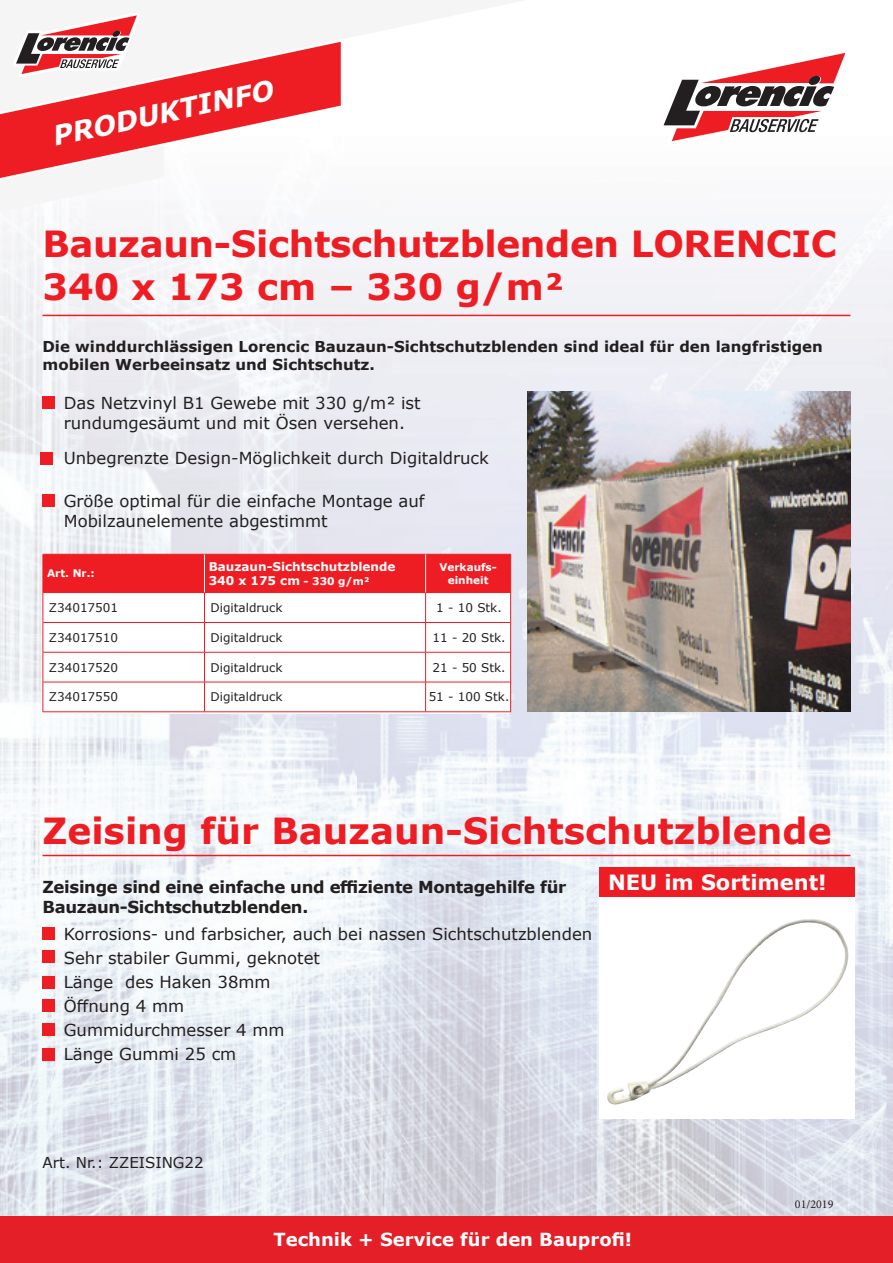
<style>
.page{position:relative;width:893px;height:1263px;background:#fff}
.page>*{position:absolute;margin:0;border:0;box-sizing:border-box;transform-origin:0 0}
.t1{font:700 36px/43.2px "Verdana";color:#ee1d23}
.t2{font:italic 700 27px "Verdana";color:#fff}
.t3{font:700 21px "Verdana";color:#fff}
.t4{font:700 18px "Verdana";color:#fff}
.t5{font:16.5px/24px "Verdana";color:#231f20}
.t6{font:700 16.5px/19.8px "Verdana";letter-spacing:-.02em;color:#231f20}
.t7{font:700 15px/18px "Verdana";color:#231f20}
.t8{font:15px "Verdana";color:#231f20}
.t9{font:12px "Verdana";color:#231f20}
.t10{font:700 12px/14.4px "Verdana";color:#fff}
.t11{font:12px "Minion Pro";color:#231f20}
.t12{font:700 10.5px/12.6px "Verdana";color:#fff;text-align:center}
.s1{font-size:10.5px}
</style>
<div class="page">
<img style="left:0;top:212px;width:893px;height:1004px">
<div style="left:0;top:1216px;width:893px;height:47px;background:#e41f28"></div>
<svg style="left:0;top:42px;width:341px;height:103px;fill:#ee1d23"></svg>
<svg style="left:0;top:145px;width:155px;height:67px"></svg>
<svg style="left:13px;top:15px;width:127px;height:63px"></svg>
<hr style="left:43px;top:315px;width:807px;height:1px;background:#ee1d23">
<div style="left:43px;top:396px;width:12px;height:13px;background:#ee1d23"></div>
<div style="left:40px;top:452px;width:13px;height:13px;background:#ee1d23"></div>
<div style="left:43px;top:494px;width:12px;height:13px;background:#ee1d23"></div>
<div style="left:43px;top:554px;width:467px;height:159px;background:#fff"></div>
<hr style="left:43px;top:652px;width:161px;height:1px;background:#ee1d23">
<hr style="left:204px;top:652px;width:222px;height:1px;background:#ee1d23">
<hr style="left:204px;top:652px;width:1px;height:30px;background:#ee1d23">
<hr style="left:426px;top:652px;width:84px;height:1px;background:#ee1d23">
<hr style="left:425px;top:652px;width:1px;height:30px;background:#ee1d23">
<hr style="left:43px;top:682px;width:161px;height:1px;background:#ee1d23">
<hr style="left:204px;top:682px;width:222px;height:1px;background:#ee1d23">
<hr style="left:204px;top:682px;width:1px;height:30px;background:#ee1d23">
<hr style="left:426px;top:682px;width:84px;height:1px;background:#ee1d23">
<hr style="left:425px;top:682px;width:1px;height:30px;background:#ee1d23">
<hr style="left:43px;top:711px;width:161px;height:1px;background:#ee1d23">
<hr style="left:204px;top:711px;width:222px;height:1px;background:#ee1d23">
<hr style="left:426px;top:711px;width:85px;height:1px;background:#ee1d23">
<hr style="left:43px;top:652px;width:1px;height:30px;background:#ee1d23">
<hr style="left:43px;top:682px;width:1px;height:30px;background:#ee1d23">
<svg style="left:43px;top:554px;width:468px;height:98px"></svg>
<hr style="left:510px;top:622px;width:1px;height:30px;background:#ee1d23">
<hr style="left:510px;top:652px;width:1px;height:30px;background:#ee1d23">
<hr style="left:510px;top:682px;width:1px;height:30px;background:#ee1d23">
<hr style="left:43px;top:555px;width:1px;height:37px;background:#ee1d23">
<hr style="left:510px;top:555px;width:1px;height:37px;background:#ee1d23">
<svg style="left:663px;top:53px;width:183px;height:88px"></svg>
<img style="left:527px;top:391px;width:323px;height:320px">
<hr style="left:43px;top:855px;width:807px;height:1px;background:#ee1d23">
<div style="left:43px;top:927px;width:12px;height:13px;background:#ee1d23"></div>
<div style="left:43px;top:950px;width:12px;height:13px;background:#ee1d23"></div>
<div style="left:43px;top:976px;width:12px;height:13px;background:#ee1d23"></div>
<div style="left:43px;top:999px;width:12px;height:13px;background:#ee1d23"></div>
<div style="left:43px;top:1023px;width:12px;height:12px;background:#ee1d23"></div>
<div style="left:43px;top:1048px;width:12px;height:13px;background:#ee1d23"></div>
<div style="left:600px;top:897px;width:255px;height:221px;background:#fff"></div>
<img style="left:607px;top:919px;width:242px;height:186px">
<div style="left:600px;top:867px;width:255px;height:30px;background:#ee1d23"></div>
<h2 class="t2" style="left:48px;top:118px;width:227px;rotate:-12deg">PRODUKTINFO</h2>
<h1 class="t1" style="left:43px;top:222px;width:796px">Bauzaun-Sichtschutzblenden LORENCIC<br>340 x 173 cm – 330 g/m²</h1>
<p class="t7" style="left:43px;top:337px;width:782px">Die winddurchlässigen Lorencic Bauzaun-Sichtschutzblenden sind ideal für den langfristigen mobilen Werbeeinsatz und Sichtschutz.</p>
<p class="t5" style="left:64px;top:393px;width:358px;line-height:19.8px">Das Netzvinyl B1 Gewebe mit 330 g/m² ist rundumgesäumt und mit Ösen versehen.</p>
<p class="t5" style="left:64px;top:446px;width:427px">Unbegrenzte Design-Möglichkeit durch Digitaldruck</p>
<p class="t5" style="left:64px;top:491px;width:362px;line-height:19.8px">Größe optimal für die einfache Montage auf<br>Mobilzaunelemente abgestimmt</p>
<p class="t12" style="left:47px;top:567px;width:49px">Art. Nr.:</p>
<p class="t10" style="left:209px;top:559px;width:188px">Bauzaun-Sichtschutzblende<br>340 x 175 cm <span class="s1">- 330 g/m²</span></p>
<p class="t12" style="left:439px;top:561px;width:59px">Verkaufs&shy;einheit</p>
<p class="t9" style="left:49px;top:600px;width:71px">Z34017501</p>
<p class="t9" style="left:210px;top:600px;width:74px">Digitaldruck</p>
<p class="t9" style="left:436px;top:600px;width:67px">1 - 10 Stk.</p>
<p class="t9" style="left:49px;top:629px;width:71px">Z34017510</p>
<p class="t9" style="left:210px;top:629px;width:74px">Digitaldruck</p>
<p class="t9" style="left:432px;top:629px;width:75px">11 - 20 Stk.</p>
<p class="t9" style="left:49px;top:659px;width:71px">Z34017520</p>
<p class="t9" style="left:210px;top:659px;width:74px">Digitaldruck</p>
<p class="t9" style="left:432px;top:659px;width:75px">21 - 50 Stk.</p>
<p class="t9" style="left:49px;top:689px;width:71px">Z34017550</p>
<p class="t9" style="left:210px;top:689px;width:74px">Digitaldruck</p>
<p class="t9" style="left:429px;top:689px;width:82px">51 - 100 Stk.</p>
<h1 class="t1" style="left:43px;top:808px;width:790px">Zeising für Bauzaun-Sichtschutzblende</h1>
<p class="t6" style="left:43px;top:877px;width:525px">Zeisinge sind eine einfache und effiziente Montagehilfe für<br>Bauzaun-Sichtschutzblenden.</p>
<p class="t5" style="left:64px;top:921px;width:530px">Korrosions- und farbsicher, auch bei nassen Sichtschutzblenden<br>Sehr stabiler Gummi, geknotet<br>Länge des Haken 38mm<br>Öffnung 4 mm<br>Gummidurchmesser 4 mm<br>Länge Gummi 25 cm</p>
<p class="t3" style="left:608px;top:868px;width:220px">NEU im Sortiment!</p>
<p class="t8" style="left:43px;top:1152px;width:163px">Art. Nr.: ZZEISING22</p>
<p class="t4" style="left:273px;top:1227px;width:360px">Technik + Service für den Bauprofi!</p>
<p class="t11" style="left:795px;top:1196px;width:40px">01/2019</p>
</div>
